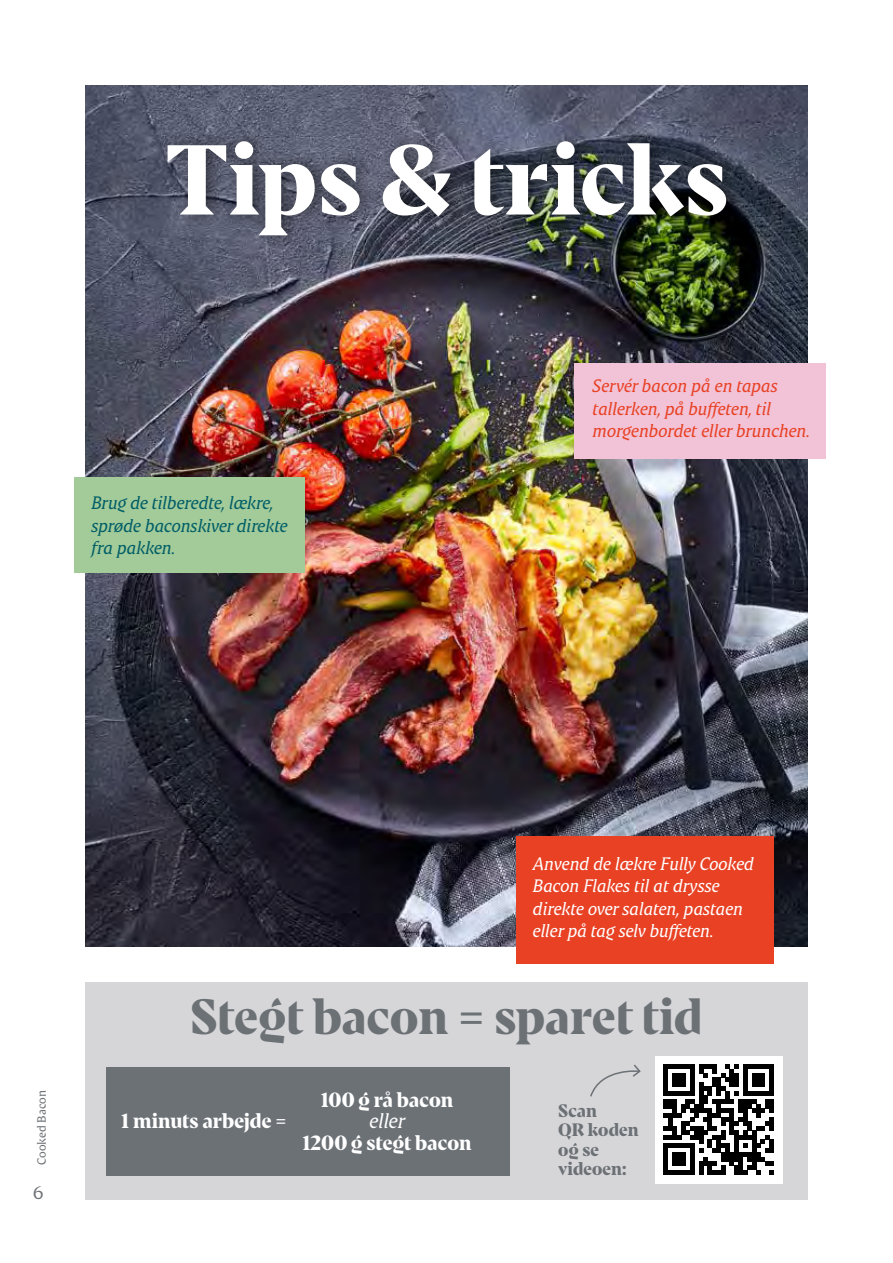
<style>
.page{position:relative;width:893px;height:1263px;background:#fff}
.page>*{position:absolute;margin:0;border:0;box-sizing:border-box;transform-origin:0 0}
.t1{font:700 99px "Danish Crown Display";color:#fff}
.t2{font:700 49.5px "Danish Crown Display";color:#6c7176}
.t3{font:700 20.55px "Danish Crown Display";color:#fff}
.t4{font:italic 20.55px "Danish Crown Text";color:#fff}
.t5{font:italic 18px/22.5px "Danish Crown Text";color:#fff}
.t6{font:italic 18px/22.5px "Danish Crown Text";color:#e84124}
.t7{font:italic 18px/22.5px "Danish Crown Text";color:#005e66}
.t8{font:700 18px/19.5px "Danish Crown Display";color:#6c7176}
.t9{font:18px "Danish Crown Text";color:#6c7176}
.t10{font:12px "Danish Crown Text";letter-spacing:-.005em;color:#6c7176}
</style>
<div class="page">
<img style="left:85px;top:85px;width:723px;height:862px">
<div style="left:74px;top:477px;width:230px;height:96px;background:#a3ca99"></div>
<div style="left:574px;top:363px;width:252px;height:95px;background:#f2c3d7"></div>
<div style="left:516px;top:836px;width:258px;height:127px;background:#e84124"></div>
<div style="left:158px;top:128px;width:586px;height:122px;background:#000;opacity:.5"></div>
<div style="left:85px;top:982px;width:723px;height:217px;background:#d6d6d8"></div>
<div style="left:106px;top:1067px;width:404px;height:108px;background:#6c7176"></div>
<div style="left:655px;top:1056px;width:128px;height:127px;background:#fff"></div>
<svg style="left:664px;top:1064px;width:110px;height:110px"></svg>
<svg style="left:590px;top:1064px;width:51px;height:33px"></svg>
<h1 class="t1" style="left:165px;top:117px;width:564px">Tips &amp; tricks</h1>
<p class="t7" style="left:91px;top:491px;width:198px">Brug de tilberedte, lækre, sprøde baconskiver direkte fra pakken.</p>
<p class="t6" style="left:593px;top:374px;width:219px">Servér bacon på en tapas tallerken, på buffeten, til morgenbordet eller brunchen.</p>
<p class="t10" style="left:34px;top:1165px;width:77px;rotate:-90deg">Cooked Bacon</p>
<p class="t9" style="left:33px;top:1182px;width:12px">6</p>
<p class="t5" style="left:533px;top:852px;width:223px">Anvend de lækre Fully Cooked<br>Bacon Flakes til at drysse direkte over salaten, pastaen eller på tag selv buffeten.</p>
<h2 class="t2" style="left:190px;top:985px;width:514px">Stegt bacon = sparet tid</h2>
<p class="t3" style="left:121px;top:1108px;width:167px">1 minuts arbejde =</p>
<p class="t3" style="left:321px;top:1086px;width:134px">100 g rå bacon</p>
<p class="t4" style="left:370px;top:1109px;width:37px">eller</p>
<p class="t3" style="left:302px;top:1130px;width:171px">1200 g stegt bacon</p>
<p class="t8" style="left:558px;top:1100px;width:82px">Scan<br>QR koden og se videoen:</p>
</div>
